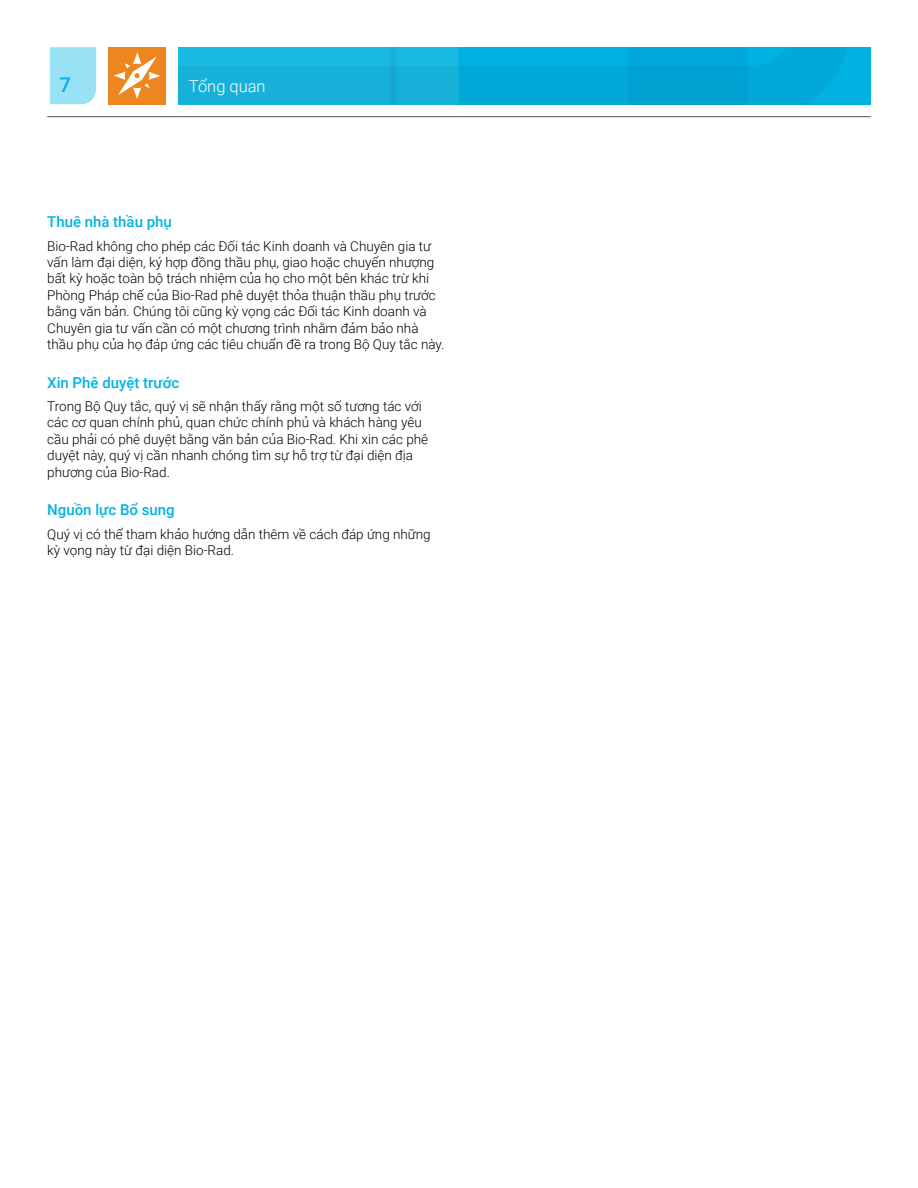
<style>
.page{position:relative;width:918px;height:1188px;background:#fff}
.page>*{position:absolute;margin:0;border:0;box-sizing:border-box;transform-origin:0 0}
.t1{font:500 20.25px "Roboto";color:#00b3e3}
.t2{font:300 16.5px "Roboto";color:#fff}
.t3{font:500 15px "Roboto";color:#00b3e3}
.t4{font:300 13.5px/16.5px "Roboto";color:#000}
</style>
<div class="page">
<div style="left:108px;top:47px;width:58px;height:57px;background:#ed861e"></div>
<svg style="left:114px;top:52px;width:46px;height:47px"></svg>
<hr style="left:47px;top:114px;width:826px;height:4px;background:#206e8a;opacity:.25">
<div style="left:50px;top:47px;width:46px;height:57px;background:#99e1f4"></div>
<svg style="left:178px;top:47px;width:693px;height:57px;background:#09adda"></svg>
<h1 class="t1" style="left:60px;top:71px;width:13px">7</h1>
<p class="t2" style="left:189px;top:74px;width:78px">Tổng quan</p>
<p class="t3" style="left:47px;top:211px;width:126px">Thuê nhà thầu phụ</p>
<p class="t4" style="left:47px;top:237px;width:399px">Bio-Rad không cho phép các Đối tác Kinh doanh và Chuyên gia tư vấn làm đại diện, ký hợp đồng thầu phụ, giao hoặc chuyển nhượng bất kỳ hoặc toàn bộ trách nhiệm của họ cho một bên khác trừ khi Phòng Pháp chế của Bio-Rad phê duyệt thỏa thuận thầu phụ trước bằng văn bản. Chúng tôi cũng kỳ vọng các Đối tác Kinh doanh và Chuyên gia tư vấn cần có một chương trình nhằm đảm bảo nhà thầu phụ của họ đáp ứng các tiêu chuẩn đề ra trong Bộ Quy tắc này.</p>
<p class="t3" style="left:47px;top:372px;width:133px">Xin Phê duyệt trước</p>
<p class="t4" style="left:47px;top:397px;width:382px">Trong Bộ Quy tắc, quý vị sẽ nhận thấy rằng một số tương tác với các cơ quan chính phủ, quan chức chính phủ và khách hàng yêu cầu phải có phê duyệt bằng văn bản của Bio-Rad. Khi xin các phê duyệt này, quý vị cần nhanh chóng tìm sự hỗ trợ từ đại diện địa phương của Bio-Rad.</p>
<p class="t3" style="left:47px;top:499px;width:129px">Nguồn lực Bổ sung</p>
<p class="t4" style="left:47px;top:525px;width:385px">Quý vị có thể tham khảo hướng dẫn thêm về cách đáp ứng những kỳ vọng này từ đại diện Bio-Rad.</p>
</div>
